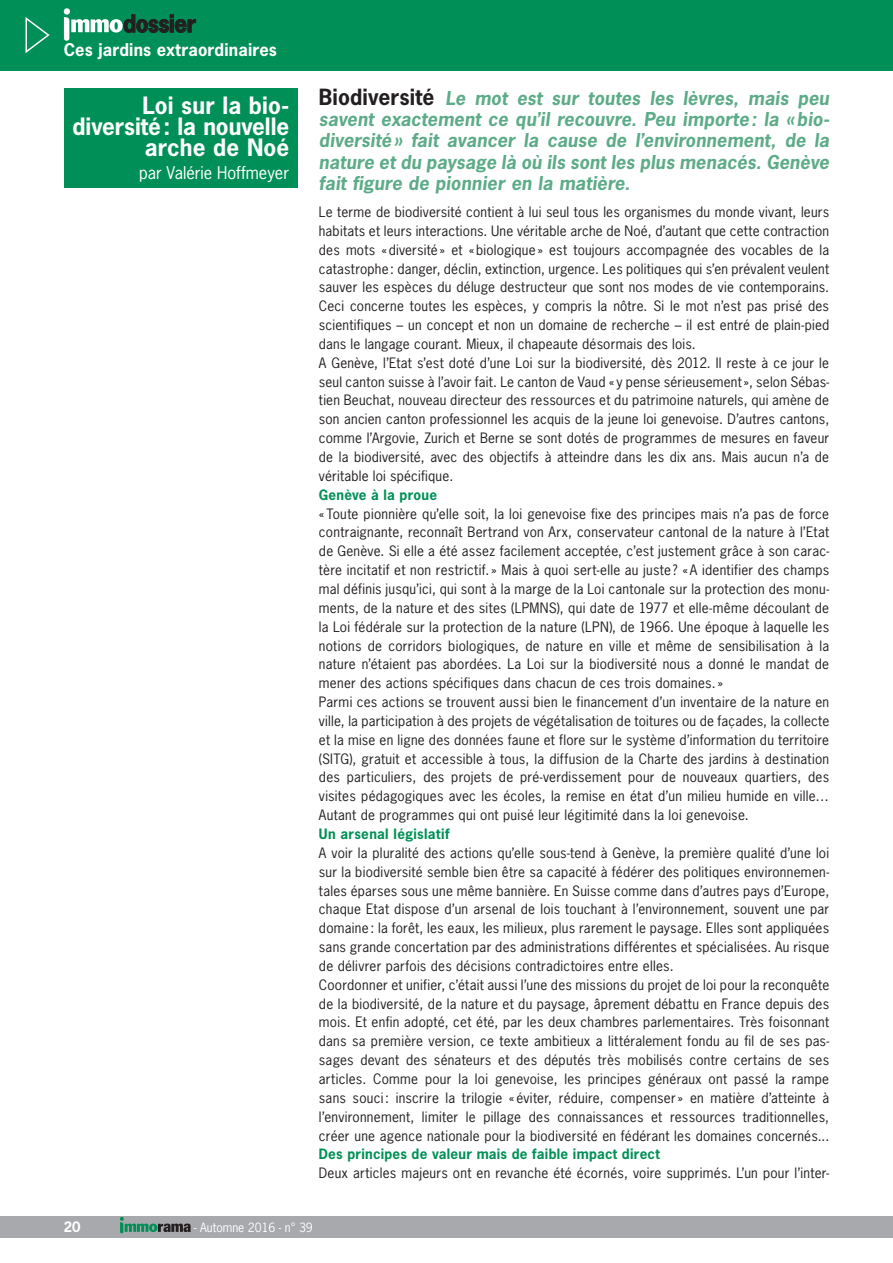
<style>
.page{position:relative;width:893px;height:1263px;background:#fff}
.page>*{position:absolute;margin:0;border:0;box-sizing:border-box;transform-origin:0 0}
.t1{font:700 22.5px/21px "News Gothic Std";color:#fff;text-align:right}
.t2{font:700 22.5px "News Gothic Std";letter-spacing:-.02em;color:#231f20}
.t3{font:italic 700 18px/21.1px "News Gothic Std";letter-spacing:.01em;color:#5dab88;text-align:justify}
.t4{font:700 16.5px "News Gothic Std";letter-spacing:.01em;color:#fff}
.t5{font:16.5px "News Gothic Std";color:#fff}
.t6{font:13.5px/18.9px "News Gothic Std";letter-spacing:.015em;color:#231f20}
.t7{font:700 13.5px "News Gothic Std";letter-spacing:.02em;color:#009057}
.t8{font:700 13.5px "News Gothic Std";color:#fff}
.t9{font:12px "News Gothic Std";color:#fff}
.s1{font-style:normal;font-size:21px;color:#231f20}
</style>
<div class="page">
<div style="left:0;top:0;width:892px;height:70px;background:#009057"></div>
<div style="left:64px;top:8px;width:6px;height:7px;background:#fff;border-radius:50%"></div>
<svg style="left:64px;top:14px;width:132px;height:27px"></svg>
<svg style="left:25px;top:17px;width:25px;height:36px"></svg>
<div style="left:0;top:1216px;width:893px;height:21px;background:#a8a9ad"></div>
<svg style="left:120px;top:1217px;width:71px;height:16px"></svg>
<div style="left:64px;top:88px;width:234px;height:100px;background:#009057"></div>
<h1 class="t2" style="left:123px;top:9px;width:74px">dossier</h1>
<p class="t4" style="left:64px;top:38px;width:215px">Ces jardins extraordinaires</p>
<h1 class="t1" style="left:72px;top:95px;width:218px">Loi sur la bio&shy;diversité: la nouvelle arche de Noé</h1>
<p class="t5" style="left:139px;top:163px;width:151px">par Valérie Hoffmeyer</p>
<p class="t3" style="left:319px;top:88px;width:512px"><span class="s1">Biodiversité</span> Le mot est sur toutes les lèvres, mais peu savent exactement ce qu’il recouvre. Peu importe: la «bio&shy;diversité» fait avancer la cause de l’environnement, de la nature et du paysage là où ils sont les plus menacés. Genève fait figure de pionnier en la matière.</p>
<p class="t6" style="left:319px;top:202px;width:512px">Le terme de biodiversité contient à lui seul tous les organismes du monde vivant, leurs habitats et leurs interactions. Une véritable arche de Noé, d’autant que cette contraction des mots «diversité» et «biologique» est toujours accompagnée des vocables de la catastrophe: danger, déclin, extinction, urgence. Les politiques qui s’en prévalent veulent sauver les espèces du déluge destructeur que sont nos modes de vie contemporains.<br>Ceci concerne toutes les espèces, y compris la nôtre. Si le mot n’est pas prisé des scientifiques – un concept et non un domaine de recherche – il est entré de plain-pied dans le langage courant. Mieux, il chapeaute désormais des lois.<br>A Genève, l’Etat s’est doté d’une Loi sur la biodiversité, dès 2012. Il reste à ce jour le seul canton suisse à l’avoir fait. Le canton de Vaud « y pense sérieusement », selon Sébas&shy;tien Beuchat, nouveau directeur des ressources et du patrimoine naturels, qui amène de son ancien canton professionnel les acquis de la jeune loi genevoise. D’autres cantons, comme l’Argovie, Zurich et Berne se sont dotés de programmes de mesures en faveur de la biodiversité, avec des objectifs à atteindre dans les dix ans. Mais aucun n’a de véritable loi spécifique.</p>
<p class="t7" style="left:319px;top:486px;width:120px">Genève à la proue</p>
<p class="t6" style="left:319px;top:504px;width:512px">« Toute pionnière qu’elle soit, la loi genevoise fixe des principes mais n’a pas de force contraignante, reconnaît Bertrand von Arx, conservateur cantonal de la nature à l’Etat de Genève. Si elle a été assez facilement acceptée, c’est justement grâce à son carac&shy;tère incitatif et non restrictif. » Mais à quoi sert-elle au juste ? «A identifier des champs mal définis jusqu’ici, qui sont à la marge de la Loi cantonale sur la protection des monu&shy;ments, de la nature et des sites (LPMNS), qui date de 1977 et elle-même découlant de la Loi fédérale sur la protection de la nature (LPN), de 1966. Une époque à laquelle les notions de corridors biologiques, de nature en ville et même de sensibilisation à la nature n’étaient pas abordées. La Loi sur la biodiversité nous a donné le mandat de mener des actions spécifiques dans chacun de ces trois domaines. »<br>Parmi ces actions se trouvent aussi bien le financement d’un inventaire de la nature en ville, la participation à des projets de végétalisation de toitures ou de façades, la collecte et la mise en ligne des données faune et flore sur le système d’information du territoire (SITG), gratuit et accessible à tous, la diffusion de la Charte des jardins à destination des particuliers, des projets de pré-verdissement pour de nouveaux quartiers, des visites pédagogiques avec les écoles, la remise en état d’un milieu humide en ville… Autant de programmes qui ont puisé leur légitimité dans la loi genevoise.</p>
<p class="t7" style="left:319px;top:825px;width:132px">Un arsenal législatif</p>
<p class="t6" style="left:319px;top:843px;width:512px">A voir la pluralité des actions qu’elle sous-tend à Genève, la première qualité d’une loi sur la biodiversité semble bien être sa capacité à fédérer des politiques environnemen&shy;tales éparses sous une même bannière. En Suisse comme dans d’autres pays d’Europe, chaque Etat dispose d’un arsenal de lois touchant à l’environnement, souvent une par domaine : la forêt, les eaux, les milieux, plus rarement le paysage. Elles sont appliquées sans grande concertation par des administrations différentes et spécialisées. Au risque de délivrer parfois des décisions contradictoires entre elles.<br>Coordonner et unifier, c’était aussi l’une des missions du projet de loi pour la reconquête de la biodiversité, de la nature et du paysage, âprement débattu en France depuis des mois. Et enfin adopté, cet été, par les deux chambres parlementaires. Très foisonnant dans sa première version, ce texte ambitieux a littéralement fondu au fil de ses pas&shy;sages devant des sénateurs et des députés très mobilisés contre certains de ses articles. Comme pour la loi genevoise, les principes généraux ont passé la rampe sans souci: inscrire la trilogie « éviter, réduire, compenser » en matière d’atteinte à l’environnement, limiter le pillage des connaissances et ressources traditionnelles, créer une agence nationale pour la biodiversité en fédérant les domaines concernés...</p>
<p class="t7" style="left:319px;top:1145px;width:343px">Des principes de valeur mais de faible impact direct</p>
<p class="t6" style="left:319px;top:1163px;width:512px">Deux articles majeurs ont en revanche été écornés, voire supprimés. L’un pour l’inter-</p>
<p class="t8" style="left:64px;top:1218px;width:18px">20</p>
<p class="t9" style="left:194px;top:1219px;width:120px">- Automne 2016 - n° 39</p>
</div>
